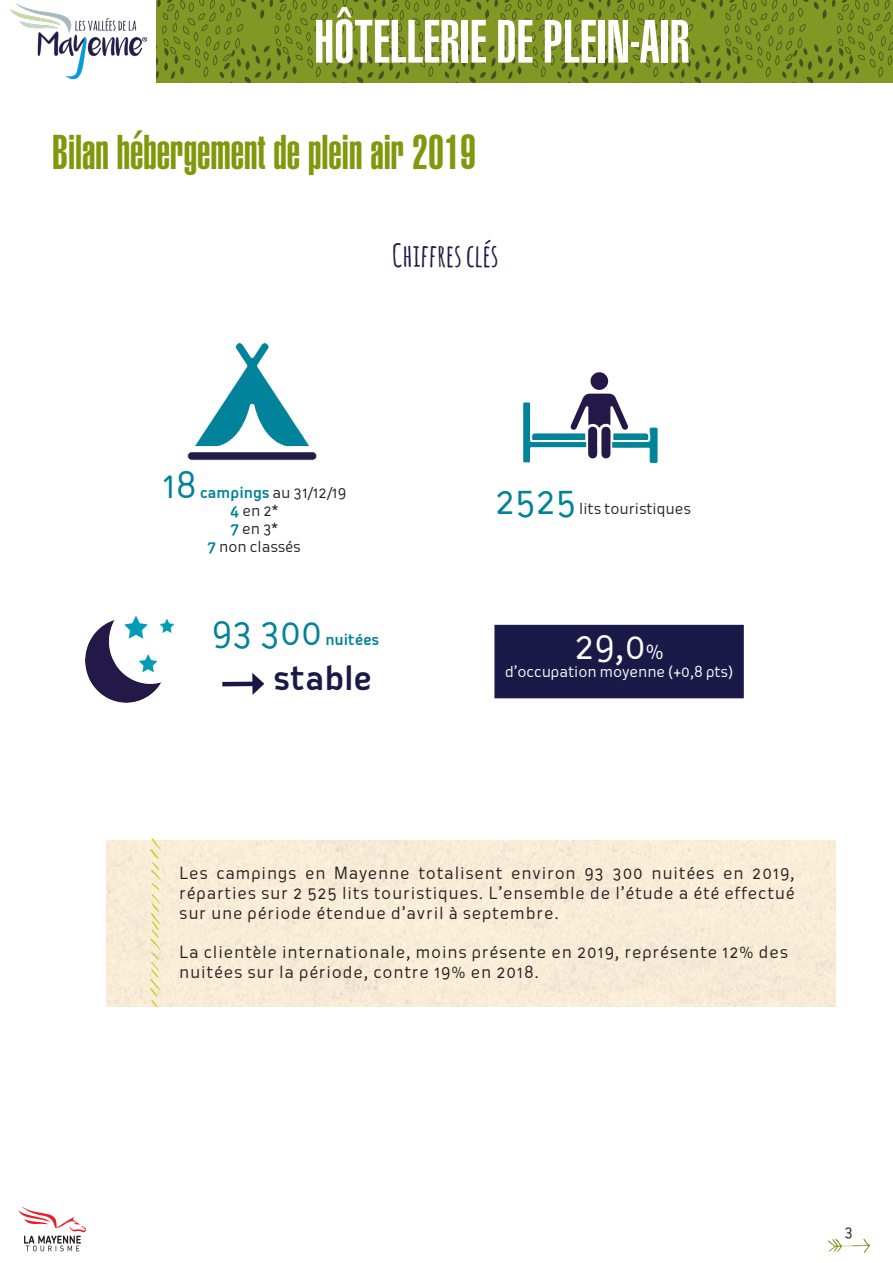
<style>
.page{position:relative;width:893px;height:1263px;background:#fff}
.page>*{position:absolute;margin:0;border:0;box-sizing:border-box;transform-origin:0 0}
.t1{font:900 extra-condensed 60px "Helvetica";color:#fff}
.t2{font:900 extra-condensed 48px "Helvetica";color:#81980d}
.t3{font:36px "Oceania Display";color:#00829b}
.t4{font:36px "Oceania Display";color:#fff}
.t5{font:500 33px "Oceania Display";color:#1a1948}
.t6{font:700 31.5px "Amatic SC";color:#241c47}
.t7{font:16.5px "Oceania Display";letter-spacing:.05em;color:#231f20}
.t8{font:15px "Oceania Display";color:#231f20}
.t9{font:15px "Oceania Display";color:#fff}
.t10{font:500 15px "Oceania Display";color:#00829b}
.s1{font-weight:500;color:#00829b}
.s2{font-size:21px}
</style>
<div class="page">
<svg style="left:18px;top:1206px;width:68px;height:45px"></svg>
<img style="left:828px;top:1240px;width:41px;height:13px">
<img style="left:11px;top:4px;width:136px;height:75px">
<img style="left:157px;top:0;width:735px;height:83px">
<svg style="left:150px;top:838px;width:11px;height:168px;background:#efe9bf"></svg>
<div style="left:497px;top:628px;width:244px;height:67px;background:#1a1948"></div>
<div style="left:494px;top:625px;width:250px;height:73px;border:6px solid #1a1948"></div>
<img style="left:187px;top:342px;width:130px;height:119px">
<svg style="left:523px;top:393px;width:134px;height:70px"></svg>
<svg style="left:589px;top:371px;width:20px;height:20px"></svg>
<div style="left:588px;top:370px;width:22px;height:22px;border:2px solid #fff;border-radius:50%"></div>
<img style="left:86px;top:617px;width:87px;height:85px">
<div style="left:222px;top:681px;width:35px;height:5px;background:#171745"></div>
<svg style="left:252px;top:673px;width:12px;height:22px"></svg>
<h1 class="t1" style="left:314px;top:7px;width:377px">HÔTELLERIE DE PLEIN-AIR</h1>
<p class="t2" style="left:52px;top:125px;width:425px">Bilan hébergement de plein air 2019</p>
<p class="t6" style="left:392px;top:233px;width:108px">CHIFFRES CLÉS</p>
<p class="t3" style="left:162px;top:464px;width:37px">18</p>
<p class="t8" style="left:200px;top:484px;width:148px"><span class="s1">campings</span> au 31/12/19</p>
<p class="t8" style="left:230px;top:502px;width:49px"><span class="s1">4</span> en 2*</p>
<p class="t8" style="left:230px;top:520px;width:49px"><span class="s1">7</span> en 3*</p>
<p class="t8" style="left:208px;top:538px;width:95px"><span class="s1">7</span> non classés</p>
<p class="t3" style="left:212px;top:611px;width:112px">93 300</p>
<p class="t10" style="left:325px;top:630px;width:56px">nuitées</p>
<p class="t5" style="left:273px;top:659px;width:101px">stable</p>
<p class="t3" style="left:495px;top:481px;width:82px">2525</p>
<p class="t8" style="left:579px;top:500px;width:113px">lits touristiques</p>
<p class="t4" style="left:574px;top:625px;width:91px">29,0<span class="s2">%</span></p>
<p class="t9" style="left:505px;top:662px;width:230px">d’occupation moyenne (+0,8 pts)</p>
<p class="t7" style="left:179px;top:863px;width:617px">Les campings en Mayenne totalisent environ 93 300 nuitées en 2019,</p>
<p class="t7" style="left:179px;top:883px;width:617px">réparties sur 2 525 lits touristiques. L’ensemble de l’étude a été effectué</p>
<p class="t7" style="left:179px;top:903px;width:381px">sur une période étendue d’avril à septembre.</p>
<p class="t7" style="left:179px;top:943px;width:610px">La clientèle internationale, moins présente en 2019, représente 12% des</p>
<p class="t7" style="left:179px;top:962px;width:361px">nuitées sur la période, contre 19% en 2018.</p>
<p class="t8" style="left:844px;top:1223px;width:10px">3</p>
</div>
